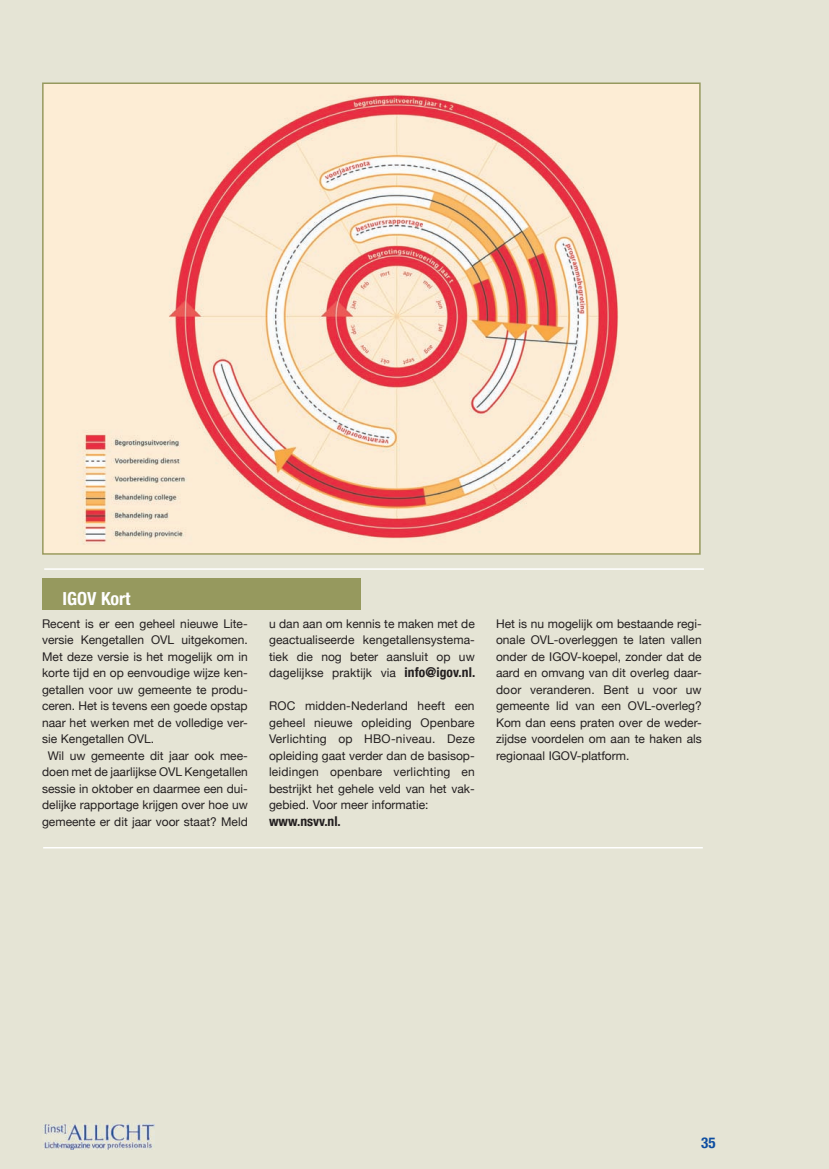
<style>
.page{position:relative;width:829px;height:1169px;background:#fff}
.page>*{position:absolute;margin:0;border:0;box-sizing:border-box;transform-origin:0 0}
.t1{font:700 condensed 18px "Helvetica Neue";color:#fff}
.t2{font:700 condensed 15px "Helvetica Neue";color:#0d4da1}
.t3{font:700 condensed 13.5px "Helvetica Neue";color:#231f20}
.t4{font:12px/16.5px "Helvetica Neue";color:#231f20;text-align:justify}
.s1{font-weight:700;font-stretch:condensed;font-size:13.5px}
</style>
<div class="page">
<div style="left:0;top:0;width:828px;height:1168px;background:#e5e4d5"></div>
<div style="left:42px;top:578px;width:318px;height:32px;background:#96995e"></div>
<img style="left:43px;top:1123px;width:111px;height:26px">
<hr style="left:44px;top:568px;width:659px;height:2px;background:#fff">
<img style="left:45px;top:85px;width:652px;height:466px">
<div style="left:42px;top:82px;width:658px;height:472px;border:2px solid #96995e"></div>
<hr style="left:43px;top:847px;width:659px;height:1px;background:#fff">
<h1 class="t1" style="left:62px;top:588px;width:70px">IGOV Kort</h1>
<p class="t4" style="left:42px;top:615px;width:207px">Recent is er een geheel nieuwe Lite-</p>
<p class="t4" style="left:42px;top:631px;width:207px">versie Kengetallen OVL uitgekomen.</p>
<p class="t4" style="left:42px;top:648px;width:207px">Met deze versie is het mogelijk om in</p>
<p class="t4" style="left:42px;top:664px;width:207px">korte tijd en op eenvoudige wijze ken-</p>
<p class="t4" style="left:42px;top:681px;width:207px">getallen voor uw gemeente te produ-</p>
<p class="t4" style="left:42px;top:697px;width:207px">ceren. Het is tevens een goede opstap</p>
<p class="t4" style="left:42px;top:714px;width:207px">naar het werken met de volledige ver-</p>
<p class="t4" style="left:42px;top:730px;width:114px">sie Kengetallen OVL.</p>
<p class="t4" style="left:48px;top:747px;width:201px">Wil uw gemeente dit jaar ook mee-</p>
<p class="t4" style="left:42px;top:763px;width:207px">doen met de jaarlijkse OVL Kengetallen</p>
<p class="t4" style="left:42px;top:780px;width:207px">sessie in oktober en daarmee een dui-</p>
<p class="t4" style="left:42px;top:796px;width:207px">delijke rapportage krijgen over hoe uw</p>
<p class="t4" style="left:42px;top:813px;width:207px">gemeente er dit jaar voor staat? Meld</p>
<p class="t4" style="left:269px;top:615px;width:208px">u dan aan om kennis te maken met de geactualiseerde kengetallensystema&shy;tiek die nog beter aansluit op uw dagelijkse praktijk via <span class="s1">info@igov.nl.</span></p>
<p class="t4" style="left:269px;top:697px;width:207px">ROC midden-Nederland heeft een geheel nieuwe opleiding Openbare Verlichting op HBO-niveau. Deze opleiding gaat verder dan de basisop&shy;leidingen openbare verlichting en bestrijkt het gehele veld van het vak&shy;gebied. Voor meer informatie:</p>
<p class="t3" style="left:269px;top:813px;width:73px">www.nsvv.nl.</p>
<p class="t4" style="left:496px;top:615px;width:207px">Het is nu mogelijk om bestaande regi&shy;onale OVL-overleggen te laten vallen onder de IGOV-koepel, zonder dat de aard en omvang van dit overleg daar&shy;door veranderen. Bent u voor uw gemeente lid van een OVL-overleg?<br>Kom dan eens praten over de weder&shy;zijdse voordelen om aan te haken als regionaal IGOV-platform.</p>
<p class="t2" style="left:701px;top:1133px;width:16px">35</p>
</div>
